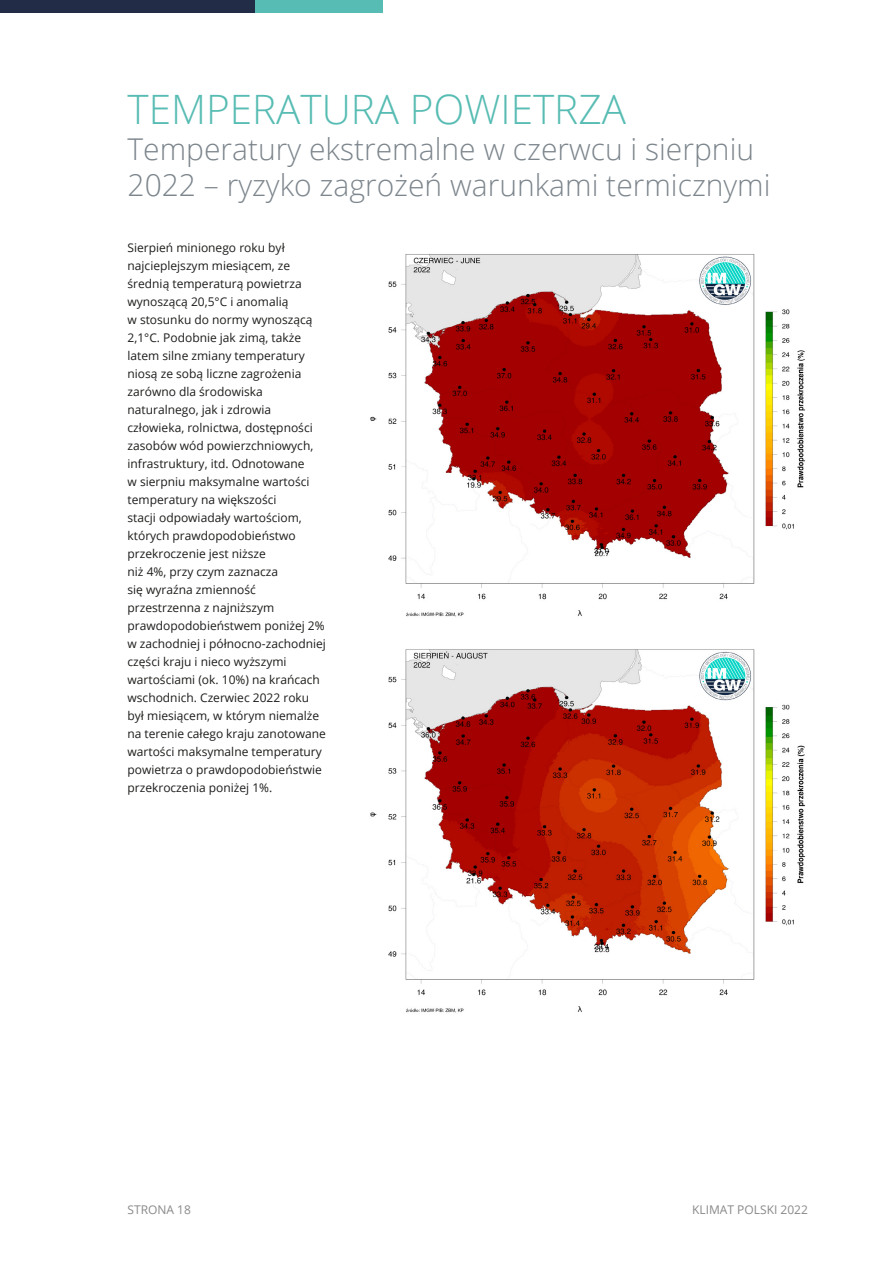
<style>
.page{position:relative;width:893px;height:1263px;background:#fff}
.page>*{position:absolute;margin:0;border:0;box-sizing:border-box;transform-origin:0 0}
.t1{font:300 40.5px "Open Sans";color:#57bcb3}
.t2{font:300 30px/36px "Open Sans";color:#7d868d}
.t3{font:12px/18px "Open Sans";color:#1d1d1b}
.t4{font:12px "Open Sans";color:#89898c}
</style>
<div class="page">
<div style="left:0;top:0;width:255px;height:13px;background:#232c46"></div>
<div style="left:255px;top:0;width:128px;height:13px;background:#57bcb3"></div>
<img style="left:370px;top:254px;width:435px;height:363px">
<img style="left:370px;top:649px;width:436px;height:364px">
<p class="t1" style="left:128px;top:81px;width:500px">TEMPERATURA POWIETRZA</p>
<p class="t2" style="left:128px;top:130px;width:644px">Temperatury ekstremalne w czerwcu i sierpniu<br>2022 – ryzyko zagrożeń warunkami termicznymi</p>
<p class="t3" style="left:128px;top:238px;width:200px">Sierpień minionego roku był najcieplejszym miesiącem, ze średnią temperaturą powietrza wynoszącą 20,5°C i anomalią<br>w stosunku do normy wynoszącą<br>2,1°C. Podobnie jak zimą, także latem silne zmiany temperatury niosą ze sobą liczne zagrożenia zarówno dla środowiska naturalnego, jak i zdrowia człowieka, rolnictwa, dostępności zasobów wód powierzchniowych, infrastruktury, itd. Odnotowane<br>w sierpniu maksymalne wartości temperatury na większości<br>stacji odpowiadały wartościom, których prawdopodobieństwo przekroczenie jest niższe<br>niż 4%, przy czym zaznacza<br>się wyraźna zmienność przestrzenna z najniższym prawdopodobieństwem poniżej 2% w zachodniej i północno-zachodniej części kraju i nieco wyższymi wartościami (ok. 10%) na krańcach wschodnich. Czerwiec 2022 roku był miesiącem, w którym niemalże na terenie całego kraju zanotowane wartości maksymalne temperatury powietrza o prawdopodobieństwie przekroczenia poniżej 1%.</p>
<p class="t4" style="left:128px;top:1202px;width:65px">STRONA 18</p>
<p class="t4" style="left:692px;top:1202px;width:117px">KLIMAT POLSKI 2022</p>
</div>
